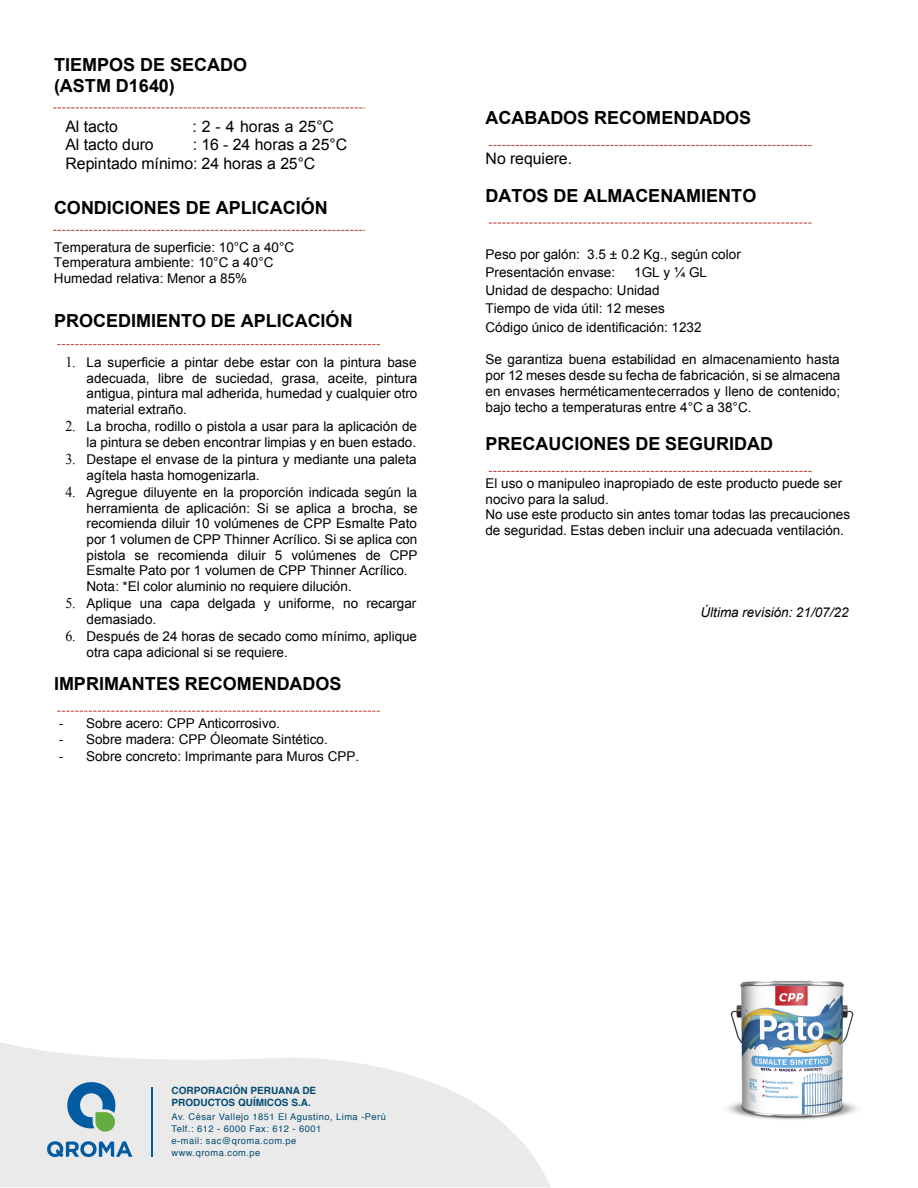
<style>
.page{position:relative;width:918px;height:1188px;background:#fff}
.page>*{position:absolute;margin:0;border:0;box-sizing:border-box;transform-origin:0 0}
.t1{font:700 18px/20.7px "Arial";color:#000}
.t2{font:15.9px/18.8px "Arial";color:#000}
.t3{font:13.5px/15.6px "Arial";color:#000}
.t4{font:13.5px/15.5px "Helvetica";color:#000;text-align:right}
.t5{font:13.5px "Arial";color:#000;scale:.94 1}
.t6{font:italic 13.5px "Arial";color:#000}
.t7{font:700 10.05px/12px "Helvetica";color:#044b72}
.t8{font:9.3px/12px "Helvetica";letter-spacing:.05em;color:#044b72}
.s1{font-family:"Times New Roman";font-size:15px}
.s2{font-family:"Arial"}
.s3{font-size:13.65px}
</style>
<div class="page">
<svg style="left:53px;top:107px;width:312px;height:1px"></svg>
<svg style="left:53px;top:230px;width:312px;height:1px"></svg>
<svg style="left:57px;top:344px;width:323px;height:1px"></svg>
<svg style="left:57px;top:711px;width:323px;height:1px"></svg>
<svg style="left:489px;top:145px;width:323px;height:1px"></svg>
<svg style="left:489px;top:223px;width:323px;height:1px"></svg>
<svg style="left:489px;top:471px;width:323px;height:1px"></svg>
<img style="left:726px;top:981px;width:132px;height:139px">
<svg style="left:0;top:1042px;width:551px;height:145px;fill:#eaeaea"></svg>
<svg style="left:67px;top:1082px;width:48px;height:50px;background:#70a1b2"></svg>
<svg style="left:47px;top:1141px;width:85px;height:16px"></svg>
<hr style="left:152px;top:1087px;width:1px;height:70px;background:#035ba2">
<h1 class="t1" style="left:54px;top:55px;width:195px">TIEMPOS DE SECADO (ASTM D1640)</h1>
<p class="t2" style="left:65px;top:117px;width:54px">Al tacto</p>
<p class="t2" style="left:193px;top:117px;width:143px">: 2 - 4 horas a 25°C</p>
<p class="t2" style="left:65px;top:136px;width:90px">Al tacto duro</p>
<p class="t2" style="left:65px;top:136px;width:283px;text-indent:127px">: 16 - 24 horas a 25°C<br>Repintado mínimo: 24 horas a 25°C</p>
<h1 class="t1" style="left:54px;top:198px;width:275px">CONDICIONES DE APLICACIÓN</h1>
<p class="t3" style="left:54px;top:240px;width:242px">Temperatura de superficie: 10°C a 40°C<br>Temperatura ambiente: 10°C a 40°C<br>Humedad relativa: Menor a 85%</p>
<h1 class="t1" style="left:54px;top:311px;width:300px">PROCEDIMIENTO DE APLICACIÓN</h1>
<p class="t3" style="left:86px;top:354px;width:332px;text-align:justify;text-indent:-21px"><span class="s1">1.</span> La superficie a pintar debe estar con la pintura base adecuada, libre de suciedad, grasa, aceite, pintura antigua, pintura mal adherida, humedad y cualquier otro material extraño.</p>
<p class="t3" style="left:65px;top:419px;width:353px;text-align:right"><span class="s1">2.</span> La brocha, rodillo o pistola a usar para la aplicación de la pintura se deben encontrar limpias y en buen estado.</p>
<p class="t3" style="left:87px;top:452px;width:332px;text-indent:-21px"><span class="s1">3.</span> Destape el envase de la pintura y mediante una paleta agítela hasta homogenizarla.</p>
<p class="t4" style="left:65px;top:485px;width:354px"><span class="s1">4.</span> <span class="s2">Agregue diluyente</span> en la proporción indicada según la herramienta de aplicación: <span class="s2">Si se aplica a brocha, se</span></p>
<p class="t3" style="left:86px;top:516px;width:333px;text-align:justify">recomienda diluir 10 volúmenes de CPP Esmalte Pato por 1 volumen de CPP Thinner Acrílico. Si se aplica con pistola se recomienda diluir 5 volúmenes de CPP Esmalte Pato por 1 volumen de CPP Thinner Acrílico.</p>
<p class="t4" style="left:86px;top:579px;width:267px">Nota: *El color aluminio no requiere dilución.</p>
<p class="t3" style="left:87px;top:596px;width:331px;text-indent:-21px"><span class="s1">5.</span> Aplique una capa delgada y uniforme, no recargar demasiado.</p>
<p class="t3" style="left:87px;top:629px;width:332px;text-indent:-21px"><span class="s1">6.</span> Después de 24 horas de secado como mínimo, aplique otra capa adicional si se requiere.</p>
<h1 class="t1" style="left:54px;top:674px;width:289px">IMPRIMANTES RECOMENDADOS</h1>
<p class="t5" style="left:59px;top:715px;width:237px">- Sobre acero: CPP Anticorrosivo.</p>
<p class="t5" style="left:59px;top:731px;width:287px">- Sobre madera: CPP Óleomate Sintético.</p>
<p class="t5" style="left:59px;top:747px;width:321px">- Sobre concreto: Imprimante para Muros CPP.</p>
<h1 class="t1" style="left:486px;top:108px;width:267px">ACABADOS RECOMENDADOS</h1>
<p class="t2" style="left:486px;top:150px;width:88px">No requiere.</p>
<h1 class="t1" style="left:486px;top:186px;width:272px">DATOS DE ALMACENAMIENTO</h1>
<p class="t3" style="left:486px;top:245px;width:257px;line-height:18.6px">Peso por galón: 3.5 <span class="s3">±</span> 0.2 Kg., según color<br>Presentación envase:</p>
<p class="t3" style="left:485px;top:263px;width:223px;line-height:18.1px;text-indent:149px">1GL y ¼ GL<br>Unidad de despacho: Unidad<br>Tiempo de vida útil: 12 meses<br>Código único de identificación: 1232</p>
<p class="t3" style="left:485px;top:351px;width:356px;line-height:16px;text-align:justify">Se garantiza buena estabilidad en almacenamiento hasta por 12 meses desde su fecha de fabricación, si se almacena en envases herméticamentecerrados y lleno de contenido; bajo techo a temperaturas entre 4°C a 38°C.</p>
<h1 class="t1" style="left:486px;top:434px;width:289px">PRECAUCIONES DE SEGURIDAD</h1>
<p class="t3" style="left:485px;top:476px;width:366px">El uso o manipuleo inapropiado de este producto puede ser nocivo para la salud.<br>No use este producto sin antes tomar todas las precauciones de seguridad. Estas deben incluir una adecuada ventilación.</p>
<p class="t6" style="left:701px;top:603px;width:150px">Última revisión: 21/07/22</p>
<p class="t7" style="left:172px;top:1085px;width:146px">CORPORACIÓN PERUANA DE<br>PRODUCTOS QUÍMICOS S.A.</p>
<p class="t8" style="left:172px;top:1111px;width:216px">Av. César Vallejo 1851 El Agustino, Lima -Perú<br>Telf.: 612 - 6000 Fax: 612 - 6001<br>e-mail: sac@qroma.com.pe www.qroma.com.pe</p>
</div>
